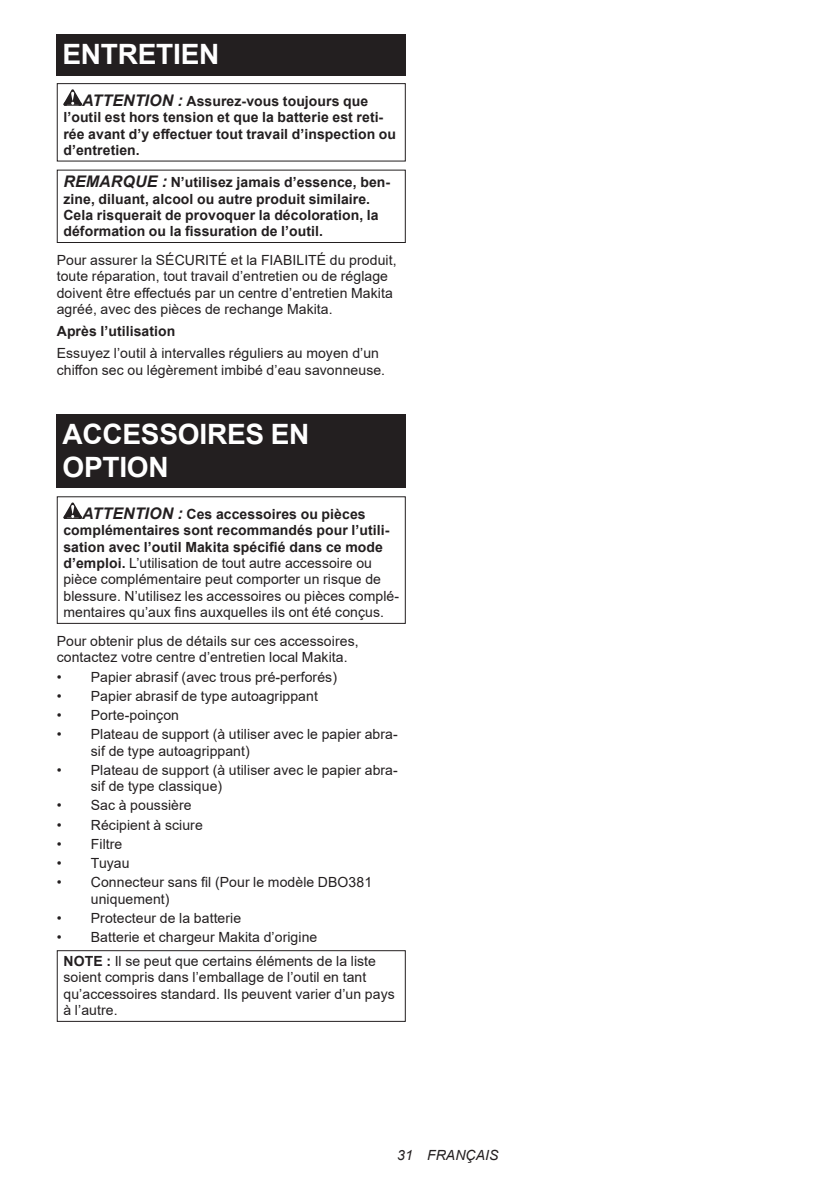
<style>
.page{position:relative;width:840px;height:1191px;background:#fff}
.page>*{position:absolute;margin:0;border:0;box-sizing:border-box;transform-origin:0 0}
.t1{font:700 28px/32.8px "Arial";letter-spacing:-.01em;color:#fff}
.t2{font:14px/16.4px "Arial";letter-spacing:.005em;color:#231f20}
.t3{font:700 14px/16.4px "Arial";letter-spacing:.005em;color:#231f20}
.t4{font:italic 14px "Arial";letter-spacing:.005em;color:#231f20}
.s1{font-style:italic;font-size:16px}
.s2{font-weight:700;font-style:italic;font-size:16px}
.s3{font-weight:700}
</style>
<div class="page">
<div style="left:57px;top:34px;width:348px;height:41px;background:#231f20"></div>
<svg style="left:63px;top:89px;width:19px;height:17px"></svg>
<div style="left:57px;top:83px;width:348px;height:79px;border:1px solid #231f20"></div>
<div style="left:57px;top:170px;width:348px;height:73px;border:1px solid #231f20"></div>
<div style="left:57px;top:414px;width:348px;height:74px;background:#231f20"></div>
<svg style="left:63px;top:502px;width:19px;height:17px"></svg>
<div style="left:57px;top:496px;width:348px;height:128px;border:1px solid #231f20"></div>
<div style="left:57px;top:950px;width:348px;height:72px;border:1px solid #231f20"></div>
<h1 class="t1" style="left:62px;top:38px;width:158px">ENTRETIEN</h1>
<p class="t3" style="left:63px;top:93px;width:334px;text-indent:19px"><span class="s1">ATTENTION :</span> Assurez-vous toujours que l’outil est hors tension et que la batterie est reti&shy;rée avant d’y effectuer tout travail d’inspection ou d’entretien.</p>
<p class="t3" style="left:63px;top:174px;width:328px"><span class="s1">REMARQUE :</span> N’utilisez jamais d’essence, ben&shy;zine, diluant, alcool ou autre produit similaire.<br>Cela risquerait de provoquer la décoloration, la déformation ou la fissuration de l’outil.</p>
<p class="t2" style="left:57px;top:252px;width:341px">Pour assurer la SÉCURITÉ et la FIABILITÉ du produit, toute réparation, tout travail d’entretien ou de réglage doivent être effectués par un centre d’entretien Makita agréé, avec des pièces de rechange Makita.</p>
<p class="t3" style="left:57px;top:323px;width:120px">Après l’utilisation</p>
<p class="t2" style="left:57px;top:345px;width:330px">Essuyez l’outil à intervalles réguliers au moyen d’un chiffon sec ou légèrement imbibé d’eau savonneuse.</p>
<h1 class="t1" style="left:62px;top:418px;width:248px">ACCESSOIRES EN<br>OPTION</h1>
<p class="t2" style="left:63px;top:505px;width:337px;text-indent:19px"><span class="s2">ATTENTION :</span> <span class="s3">Ces accessoires ou pièces complémentaires sont recommandés pour l’utili&shy;sation avec l’outil Makita spécifié dans ce mode d’emploi.</span> L’utilisation de tout autre accessoire ou pièce complémentaire peut comporter un risque de blessure. N’utilisez les accessoires ou pièces complé&shy;mentaires qu’aux fins auxquelles ils ont été conçus.</p>
<p class="t2" style="left:57px;top:632px;width:303px">Pour obtenir plus de détails sur ces accessoires, contactez votre centre d’entretien local Makita.</p>
<p class="t2" style="left:57px;top:668px;width:281px">• Papier abrasif (avec trous pré-perforés)</p>
<p class="t2" style="left:57px;top:687px;width:262px">• Papier abrasif de type autoagrippant</p>
<p class="t2" style="left:57px;top:706px;width:124px">• Porte-poinçon</p>
<p class="t2" style="left:91px;top:726px;width:308px;text-indent:-34px">• Plateau de support (à utiliser avec le papier abra&shy;sif de type autoagrippant)</p>
<p class="t2" style="left:91px;top:761px;width:308px;text-indent:-34px">• Plateau de support (à utiliser avec le papier abra&shy;sif de type classique)</p>
<p class="t2" style="left:57px;top:797px;width:136px">• Sac à poussière</p>
<p class="t2" style="left:57px;top:816px;width:147px">• Récipient à sciure</p>
<p class="t2" style="left:57px;top:835px;width:67px">• Filtre</p>
<p class="t2" style="left:57px;top:855px;width:74px">• Tuyau</p>
<p class="t2" style="left:91px;top:874px;width:282px;text-indent:-34px">• Connecteur sans fil (Pour le modèle DBO381 uniquement)</p>
<p class="t2" style="left:57px;top:909px;width:186px">• Protecteur de la batterie</p>
<p class="t2" style="left:63px;top:925px;width:314px;line-height:23.8px;text-indent:-7px">• Batterie et chargeur Makita d’origine<br><span class="s3">NOTE :</span> Il se peut que certains éléments de la liste</p>
<p class="t2" style="left:63px;top:969px;width:332px">soient compris dans l’emballage de l’outil en tant qu’accessoires standard. Ils peuvent varier d’un pays à l’autre.</p>
<p class="t4" style="left:397px;top:1146px;width:103px">31 FRANÇAIS</p>
</div>
